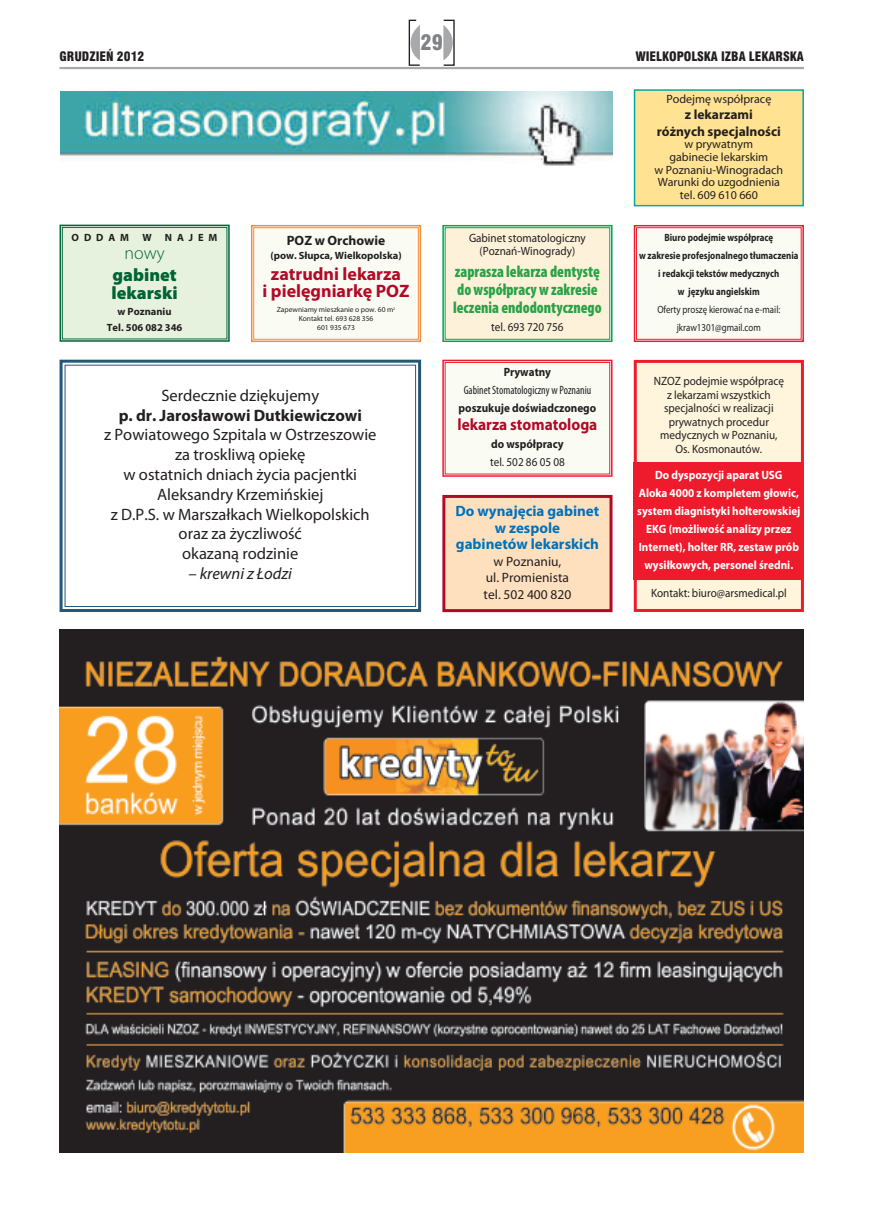
<style>
.page{position:relative;width:872px;height:1212px;background:#fff}
.page>*{position:absolute;margin:0;border:0;box-sizing:border-box;transform-origin:0 0}
.t1{font:21px "Swis 721 Blk Cn EU";color:#808285}
.t2{font:700 18px/17.1px "Myriad Pro";color:#b00a27;text-align:center}
.t3{font:900 18px/18.6px "Myriad Pro";color:#006436}
.t4{font:300 18px "Myriad Pro";color:#006436}
.t5{font:16.5px/19.8px "Myriad Pro";color:#231f20;text-align:center}
.t6{font:900 condensed 16.5px/18px "Myriad Pro";color:#29a347;scale:.93 1}
.t7{font:700 16.5px "Myriad Pro";color:#231f20}
.t8{font:700 16.5px "Myriad Pro";color:#b00a27;scale:.93 1}
.t9{font:italic 16.5px "Myriad Pro";color:#231f20}
.t10{font:700 15px/16.5px "Myriad Pro";color:#0072bc;text-align:center}
.t11{font:700 13.5px/16.5px "Myriad Pro";color:#231f20;text-align:center}
.t12{font:13.5px/16.5px "Myriad Pro";color:#231f20;text-align:center}
.t13{font:12.75px "Swis 721 Blk Cn EU";color:#231f20}
.t14{font:12px/13.5px "Myriad Pro";color:#231f20;text-align:center;scale:.93 1}
.t15{font:700 12px/18px "Myriad Pro";color:#fff;text-align:center;scale:.93 1}
.t16{font:12px/12.6px "Myriad Pro";color:#231f20;text-align:center}
.t17{font:700 12px "Myriad Pro";color:#231f20;scale:.93 1}
.t18{font:condensed 12px "Myriad Pro";color:#231f20;scale:.93 1}
.t19{font:700 10.5px/18px "Myriad Pro";color:#231f20;text-align:center;scale:.85 1}
.t20{font:700 10.5px/15.6px "Myriad Pro";color:#231f20;text-align:center}
.t21{font:10.5px/18px "Myriad Pro";color:#231f20;text-align:center;scale:.85 1}
.t22{font:7.5px/9px "Myriad Pro";color:#231f20;text-align:center}
</style>
<div class="page">
<svg style="left:443px;top:25px;width:10px;height:35px"></svg>
<svg style="left:408px;top:19px;width:12px;height:47px"></svg>
<hr style="left:60px;top:67px;width:744px;height:2px;background:#a8a9ad">
<div style="left:635px;top:91px;width:167px;height:114px;background:#ffe292"></div>
<div style="left:634px;top:89px;width:170px;height:117px;border:2px solid #00a99d"></div>
<div style="left:445px;top:228px;width:164px;height:111px;background:#fef1d9"></div>
<div style="left:442px;top:225px;width:170px;height:117px;border:2px solid #00a54f"></div>
<div style="left:445px;top:227px;width:165px;height:112px;border:1px solid #00a54f"></div>
<div style="left:637px;top:228px;width:164px;height:111px;background:#fafcf4"></div>
<div style="left:634px;top:225px;width:170px;height:117px;border:2px solid #ee1b2d"></div>
<div style="left:636px;top:227px;width:165px;height:112px;border:1px solid #ee1b2d"></div>
<div style="left:637px;top:363px;width:164px;height:246px;background:#fef5dc"></div>
<div style="left:634px;top:360px;width:170px;height:252px;border:3px solid #ee1b2d"></div>
<div style="left:445px;top:363px;width:164px;height:111px;background:#fafcf4"></div>
<div style="left:442px;top:360px;width:170px;height:117px;border:2px solid #ee1b2d"></div>
<div style="left:445px;top:362px;width:165px;height:112px;border:1px solid #ee1b2d"></div>
<img style="left:61px;top:91px;width:551px;height:74px">
<div style="left:63px;top:228px;width:164px;height:111px;background:#e7f2de"></div>
<div style="left:60px;top:225px;width:170px;height:117px;border:2px solid #006436"></div>
<div style="left:62px;top:227px;width:165px;height:112px;border:1px solid #006436"></div>
<img style="left:60px;top:630px;width:744px;height:522px">
<div style="left:254px;top:228px;width:164px;height:111px;background:#fafcf4"></div>
<div style="left:251px;top:225px;width:170px;height:117px;border:2px solid #f58b3c"></div>
<div style="left:253px;top:227px;width:165px;height:112px;border:1px solid #f58b3c"></div>
<div style="left:60px;top:360px;width:361px;height:252px;border:3px solid #235775"></div>
<div style="left:65px;top:365px;width:351px;height:242px;border:1px solid #235775"></div>
<div style="left:445px;top:498px;width:164px;height:111px;background:#fee0bf"></div>
<div style="left:442px;top:495px;width:170px;height:117px;border:3px solid #b00a27"></div>
<div style="left:634px;top:462px;width:170px;height:118px;background:#ee1b2d"></div>
<h1 class="t1" style="left:420px;top:30px;width:24px">29</h1>
<p class="t13" style="left:60px;top:48px;width:86px">GRUDZIEŃ 2012</p>
<p class="t13" style="left:635px;top:48px;width:170px">WIELKOPOLSKA IZBA LEKARSKA</p>
<p class="t16" style="left:666px;top:93px;width:106px">Podejmę współpracę</p>
<p class="t11" style="left:657px;top:108px;width:126px">z lekarzami<br>różnych specjalności</p>
<p class="t16" style="left:654px;top:139px;width:130px">w prywatnym<br>gabinecie lekarskim<br>w Poznaniu-Winogradach<br>Warunki do uzgodnienia tel. 609 610 660</p>
<p class="t14" style="left:469px;top:232px;width:127px">Gabinet stomatologiczny (Poznań-Winogrady)</p>
<h3 class="t6" style="left:453px;top:264px;width:161px">zaprasza lekarza dentystę dowspółpracywzakresie leczenia endodontycznego</h3>
<p class="t14" style="left:491px;top:322px;width:79px">tel. 693 720 756</p>
<p class="t20" style="left:72px;top:230px;width:59px">ODDAM</p>
<p class="t20" style="left:142px;top:230px;width:11px">W</p>
<p class="t20" style="left:165px;top:230px;width:54px">nAJEM</p>
<h2 class="t4" style="left:124px;top:246px;width:42px">nowy</h2>
<h2 class="t3" style="left:111px;top:267px;width:68px">gabinet lekarski</h2>
<p class="t20" style="left:107px;top:305px;width:77px">w Poznaniu<br>Tel. 506 082 346</p>
<p class="t19" style="left:639px;top:229px;width:189px">Biuro podejmie współpracę<br>w zakresie profesjonalnego tłumaczenia i redakcji tekstów medycznych<br>w języku angielskim</p>
<p class="t21" style="left:657px;top:301px;width:146px">Oferty proszę kierować na e-mail: jkraw1301@gmail.com</p>
<p class="t11" style="left:287px;top:233px;width:100px">POZ w Orchowie</p>
<p class="t20" style="left:270px;top:248px;width:133px">(pow. Słupca, Wielkopolska)</p>
<h2 class="t2" style="left:262px;top:267px;width:148px">zatrudni lekarza<br>i pielęgniarkę POZ</h2>
<p class="t22" style="left:277px;top:306px;width:120px">Zapewniamy mieszkanie o pow. 60 m<sup>2<br></sup>Kontakt tel. 693 628 356<br>601 935 673</p>
<h3 class="t5" style="left:161px;top:387px;width:159px">Serdecznie dziękujemy</h3>
<h3 class="t7" style="left:119px;top:409px;width:245px">p. dr. Jarosławowi Dutkiewiczowi</h3>
<h3 class="t5" style="left:104px;top:426px;width:274px">z Powiatowego Szpitala w Ostrzeszowie za troskliwą opiekę<br>w ostatnich dniach życia pacjentki<br>Aleksandry Krzemińskiej<br>z D.P.S. w Marszałkach Wielkopolskich oraz za życzliwość<br>okazaną rodzinie</h3>
<h3 class="t9" style="left:189px;top:567px;width:105px">– krewni z Łodzi</h3>
<p class="t17" style="left:504px;top:368px;width:52px">Prywatny</p>
<p class="t18" style="left:464px;top:386px;width:138px">GabinetStomatologiczny w Poznaniu</p>
<p class="t17" style="left:458px;top:404px;width:150px">poszukuje doświadczonego</p>
<h3 class="t8" style="left:457px;top:418px;width:152px">lekarza stomatologa</h3>
<p class="t17" style="left:491px;top:440px;width:79px">do współpracy</p>
<p class="t14" style="left:490px;top:456px;width:82px">tel. 502 86 05 08</p>
<p class="t10" style="left:455px;top:504px;width:145px">Do wynajęcia gabinet w zespole<br>gabinetów lekarskich</p>
<p class="t12" style="left:483px;top:554px;width:89px">w Poznaniu,<br>ul. Promienista tel. 502 400 820</p>
<p class="t14" style="left:653px;top:376px;width:142px">NZOZ podejmie współpracę z lekarzami wszystkich specjalności w realizacji prywatnych procedur medycznych w Poznaniu,<br>Os. Kosmonautów.</p>
<p class="t15" style="left:637px;top:467px;width:177px">Do dyspozycji aparat USG<br>Aloka 4000 z kompletem głowic, system diagnistyki holterowskiej<br>EKG (możliwość analizy przez<br>Internet), holter RR, zestaw prób wysiłkowych, personel średni.</p>
<p class="t14" style="left:651px;top:587px;width:147px">Kontakt: biuro@arsmedical.pl</p>
</div>
